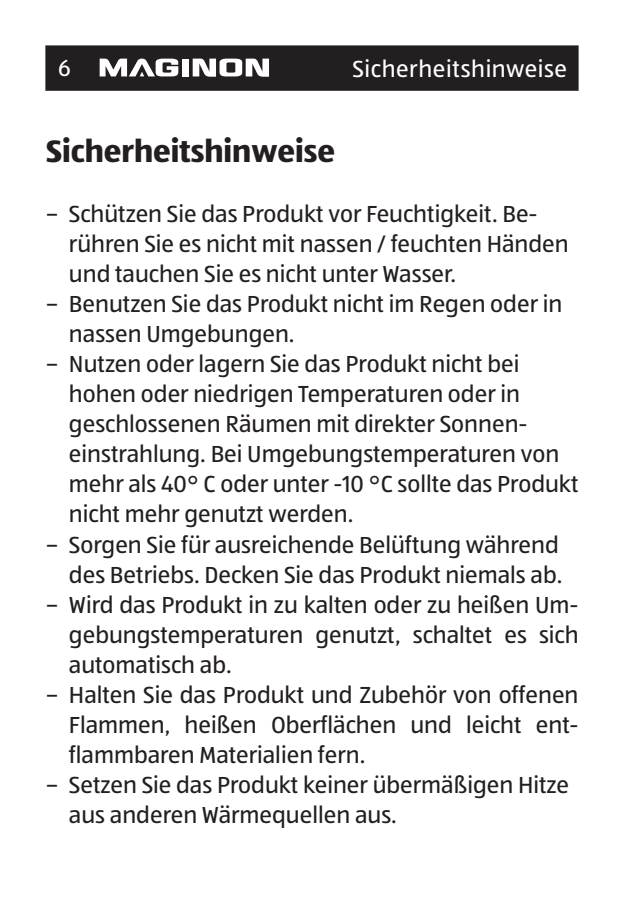
<style>
.page{position:relative;width:624px;height:908px;background:#fff}
.page>*{position:absolute;margin:0;border:0;box-sizing:border-box;transform-origin:0 0}
.t1{font:32px "ALDISUED Bold";color:#231f20}
.t2{font:24px/30px "ALDISUED Regular";color:#231f20}
.Kopfzeile_rechts{font:24px "ALDISUEDOT";letter-spacing:.02em;color:#fff}
</style>
<div class="page">
<div style="left:45px;top:45px;width:534px;height:46px;background:#231f20"></div>
<div style="left:182px;top:59px;width:7px;height:17px;background:#fff"></div>
<svg style="left:193px;top:59px;width:76px;height:18px"></svg>
<svg style="left:100px;top:59px;width:78px;height:17px"></svg>
<p class="Kopfzeile_rechts" style="left:58px;top:52px;width:14px">6</p>
<p class="Kopfzeile_rechts" style="left:352px;top:54px;width:216px">Sicherheitshinweise</p>
<p class="t1" style="left:46px;top:131px;width:290px">Sicherheitshinweise</p>
<p class="t2" style="left:69px;top:198px;width:501px;text-indent:-23px">– Schützen Sie das Produkt vor Feuchtigkeit. Be&shy;rühren Sie es nicht mit nassen / feuchten Händen und tauchen Sie es nicht unter Wasser.</p>
<p class="t2" style="left:69px;top:288px;width:495px;text-indent:-23px">– Benutzen Sie das Produkt nicht im Regen oder in nassen Umgebungen.</p>
<p class="t2" style="left:69px;top:348px;width:511px;text-indent:-23px">– Nutzen oder lagern Sie das Produkt nicht bei hohen oder niedrigen Temperaturen oder in geschlossenen Räumen mit direkter Sonnen&shy;einstrahlung. Bei Umgebungstemperaturen von mehr als 40° C oder unter -10 °C sollte das Produkt nicht mehr genutzt werden.</p>
<p class="t2" style="left:46px;top:528px;width:515px;text-align:right">– Sorgen Sie für ausreichende Belüftung während des Betriebs. Decken Sie das Produkt niemals ab.</p>
<p class="t2" style="left:69px;top:588px;width:511px;text-align:justify;text-indent:-23px">– Wird das Produkt in zu kalten oder zu heißen Um&shy;gebungstemperaturen genutzt, schaltet es sich automatisch ab.</p>
<p class="t2" style="left:69px;top:678px;width:511px;text-align:justify;text-indent:-23px">– Halten Sie das Produkt und Zubehör von offenen Flammen, heißen Oberflächen und leicht ent&shy;flammbaren Materialien fern.</p>
<p class="t2" style="left:69px;top:768px;width:501px;text-indent:-23px">– Setzen Sie das Produkt keiner übermäßigen Hitze aus anderen Wärmequellen aus.</p>
</div>
